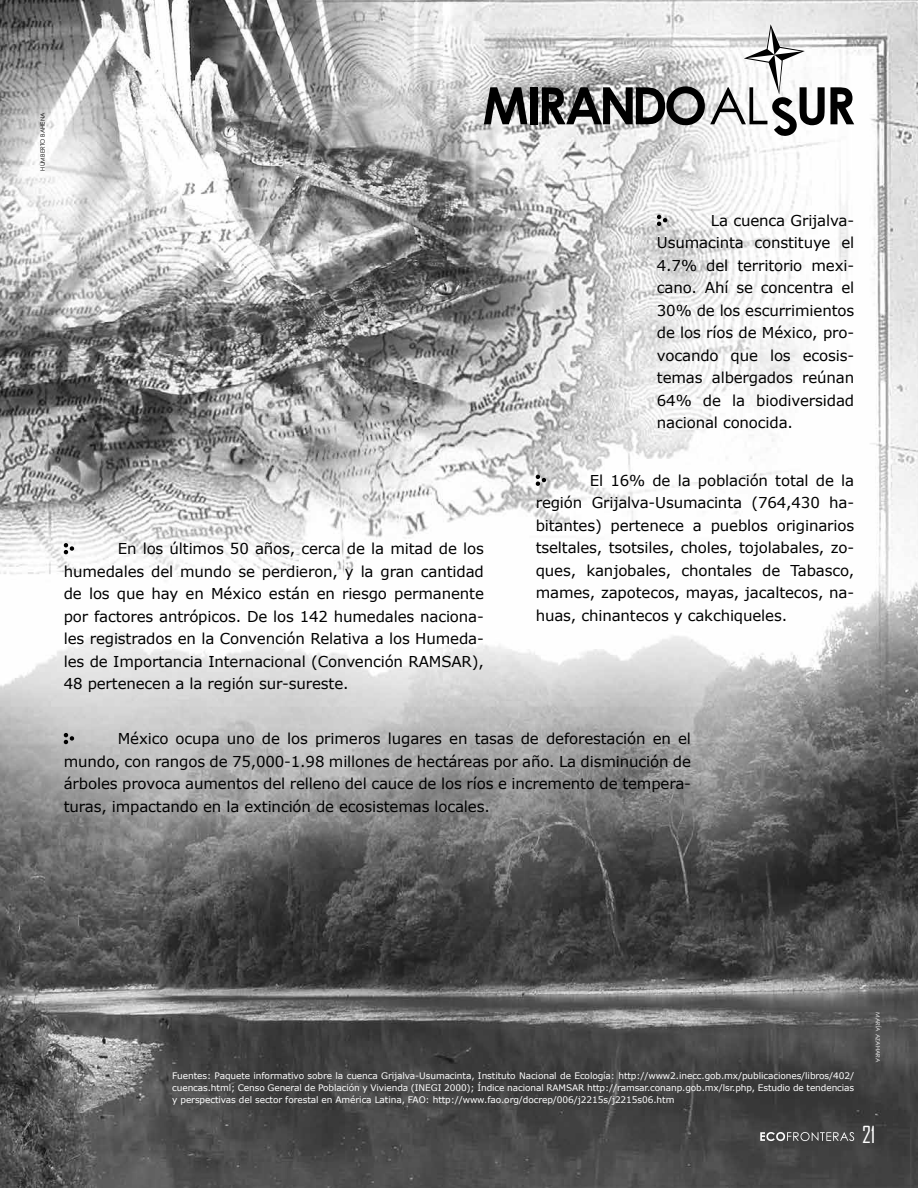
<style>
.page{position:relative;width:918px;height:1188px;background:#fff}
.page>*{position:absolute;margin:0;border:0;box-sizing:border-box;transform-origin:0 0}
.t1{font:22.5px "Agency FB";color:#fff}
.t2{font:15px/22.5px "Verdana";letter-spacing:-.01em;color:#000;text-align:justify}
.t3{font:9px/12px "Verdana";letter-spacing:-.01em;color:#fff;text-align:justify}
.t4{font:6px "Century Gothic";letter-spacing:.01em;color:#000}
.t5{font:6px "Century Gothic";letter-spacing:.01em;color:#fff}
</style>
<div class="page">
<img style="left:0;top:0;width:918px;height:1188px">
<svg style="left:760px;top:1132px;width:94px;height:9px"></svg>
<svg style="left:484px;top:87px;width:43px;height:37px;background:#5d5d5d"></svg>
<div style="left:530px;top:87px;width:8px;height:37px;background:#000"></div>
<svg style="left:542px;top:22px;width:312px;height:114px"></svg>
<svg style="left:657px;top:215px;width:10px;height:11px"></svg>
<svg style="left:64px;top:543px;width:10px;height:11px"></svg>
<svg style="left:64px;top:733px;width:10px;height:11px"></svg>
<svg style="left:536px;top:475px;width:10px;height:11px"></svg>
<p class="t4" style="left:39px;top:171px;width:60px;rotate:-90deg">HUMBERTO BAHENA</p>
<p class="t2" style="left:657px;top:209px;width:199px;text-indent:54px">La cuenca Grijalva-Usumacinta constituye el 4.7% del territorio mexi&shy;cano. Ahí se concentra el 30% de los escurrimientos de los ríos de México, pro&shy;vocando que los ecosis&shy;temas albergados reúnan 64% de la biodiversidad nacional conocida.</p>
<p class="t2" style="left:536px;top:469px;width:320px;text-indent:54px">El 16% de la población total de la región Grijalva-Usumacinta (764,430 ha&shy;bitantes) pertenece a pueblos originarios tseltales, tsotsiles, choles, tojolabales, zo&shy;ques, kanjobales, chontales de Tabasco, mames, zapotecos, mayas, jacaltecos, na&shy;huas, chinantecos y cakchiqueles.</p>
<p class="t2" style="left:64px;top:537px;width:422px;text-indent:54px">En los últimos 50 años, cerca de la mitad de los humedales del mundo se perdieron, y la gran cantidad de los que hay en México están en riesgo permanente por factores antrópicos. De los 142 humedales naciona&shy;les registrados en la Convención Relativa a los Humeda&shy;les de Importancia Internacional (Convención RAMSAR), 48 pertenecen a la región sur-sureste.</p>
<p class="t2" style="left:64px;top:727px;width:629px;text-indent:54px">México ocupa uno de los primeros lugares en tasas de deforestación en el mundo, con rangos de 75,000-1.98 millones de hectáreas por año. La disminución de árboles provoca aumentos del relleno del cauce de los ríos e incremento de tempera&shy;turas, impactando en la extinción de ecosistemas locales.</p>
<p class="t3" style="left:172px;top:1069px;width:684px">Fuentes: Paquete informativo sobre la cuenca Grijalva-Usumacinta, Instituto Nacional de Ecología: http://www2.inecc.gob.mx/publicaciones/libros/402/ cuencas.html; Censo General de Población y Vivienda (INEGI 2000); Índice nacional RAMSAR http://ramsar.conanp.gob.mx/lsr.php, Estudio de tendencias y perspectivas del sector forestal en América Latina, FAO: http://www.fao.org/docrep/006/j2215s/j2215s06.htm</p>
<p class="t5" style="left:882px;top:1012px;width:52px;rotate:90deg">MARÍA AZAHARA</p>
<h1 class="t1" style="left:862px;top:1121px;width:15px">21</h1>
</div>
